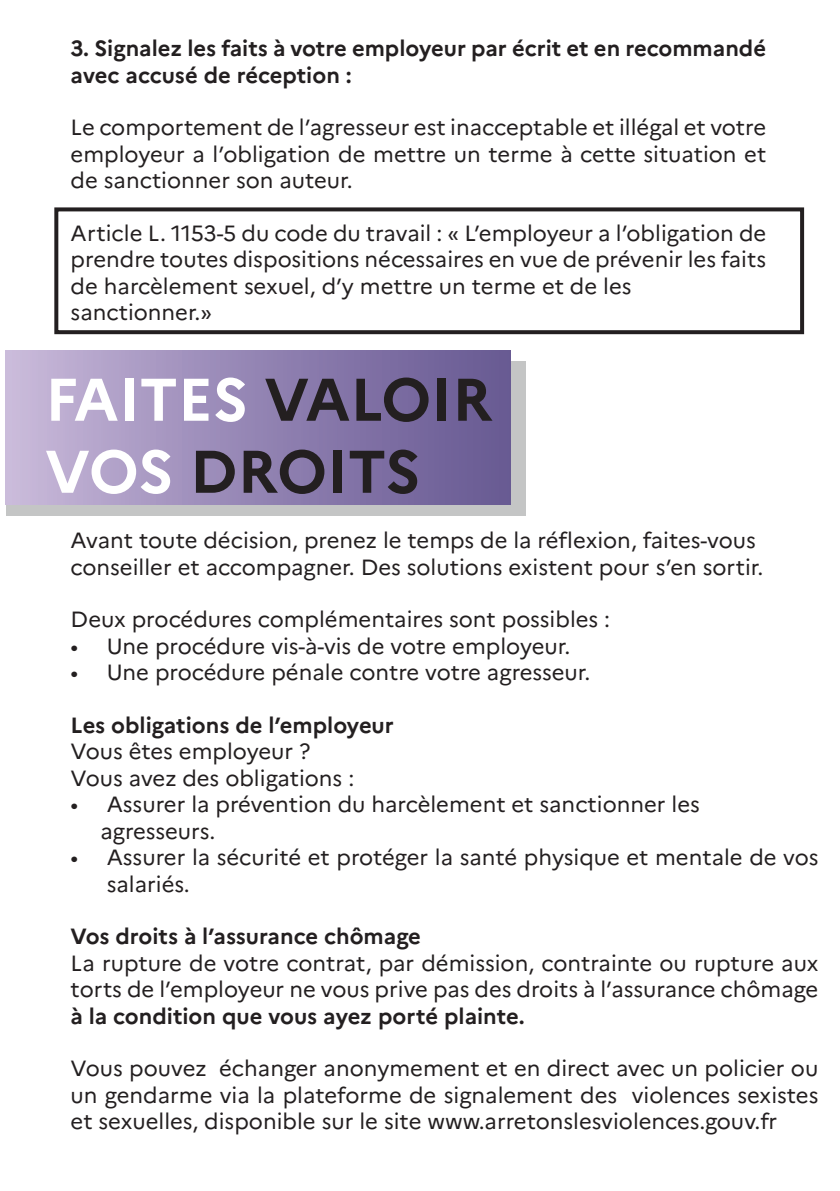
<style>
.page{position:relative;width:840px;height:1191px;background:#fff}
.page>*{position:absolute;margin:0;border:0;box-sizing:border-box;transform-origin:0 0}
.t1{font:700 60px "Marianne";color:#fff}
.t2{font:700 60px "Marianne";letter-spacing:-.005em;color:#231f20}
.t3{font:22px/26.4px "Marianne";color:#231f20;text-align:justify}
.t4{font:700 22px/26.4px "Marianne";color:#231f20}
.s1{color:#231f20}
.s2{color:#fff}
.s3{font-weight:700}
</style>
<div class="page">
<div style="left:6px;top:361px;width:519px;height:154px;background:#c4c5c5"></div>
<div style="left:5px;top:350px;width:505px;height:155px;background:linear-gradient(to right,#c7b8d9,#645690)"></div>
<div style="left:54px;top:207px;width:749px;height:127px;border:4px solid #231f20"></div>
<p class="t4" style="left:71px;top:35px;width:696px">3. Signalez les faits à votre employeur par écrit et en recommandé avec accusé de réception :</p>
<p class="t3" style="left:71px;top:114px;width:696px">Le comportement de l’agresseur est inacceptable et illégal et votre employeur a l’obligation de mettre un terme à cette situation et de sanctionner son auteur.</p>
<p class="t3" style="left:71px;top:220px;width:696px">Article L. 1153-5 du code du travail : « L’employeur a l’obligation de prendre toutes dispositions nécessaires en vue de prévenir les faits de harcèlement sexuel, d’y mettre un terme et de les</p>
<p class="t3" style="left:71px;top:299px;width:143px">sanctionner.»</p>
<p class="t1" style="left:45px;top:363px;width:448px">FAITES <span class="s1">VALOIR</span></p>
<p class="t2" style="left:45px;top:435px;width:377px"><span class="s2">VOS</span> DROITS</p>
<p class="t3" style="left:71px;top:527px;width:694px">Avant toute décision, prenez le temps de la réflexion, faites-vous conseiller et accompagner. Des solutions existent pour s’en sortir.</p>
<p class="t3" style="left:71px;top:606px;width:540px">Deux procédures complémentaires sont possibles :</p>
<p class="t3" style="left:71px;top:633px;width:501px">• Une procédure vis-à-vis de votre employeur.</p>
<p class="t3" style="left:71px;top:659px;width:521px">• Une procédure pénale contre votre agresseur.</p>
<p class="t4" style="left:71px;top:712px;width:324px">Les obligations de l’employeur</p>
<p class="t3" style="left:71px;top:738px;width:241px">Vous êtes employeur ?</p>
<p class="t3" style="left:71px;top:765px;width:285px">Vous avez des obligations :</p>
<p class="t3" style="left:71px;top:791px;width:630px">• Assurer la prévention du harcèlement et sanctionner les</p>
<p class="t3" style="left:100px;top:817px;width:116px">agresseurs.</p>
<p class="t3" style="left:107px;top:844px;width:712px;text-indent:-36px">• Assurer la sécurité et protéger la santé physique et mentale de vos salariés.</p>
<p class="t4" style="left:71px;top:923px;width:351px">Vos droits à l’assurance chômage</p>
<p class="t3" style="left:71px;top:949px;width:748px">La rupture de votre contrat, par démission, contrainte ou rupture aux torts de l’employeur ne vous prive pas des droits à l’assurance chômage <span class="s3">à la condition que vous ayez porté plainte.</span></p>
<p class="t3" style="left:71px;top:1055px;width:748px">Vous pouvez échanger anonymement et en direct avec un policier ou un gendarme via la plateforme de signalement des violences sexistes et sexuelles, disponible sur le site www.arretonslesviolences.gouv.fr</p>
</div>
